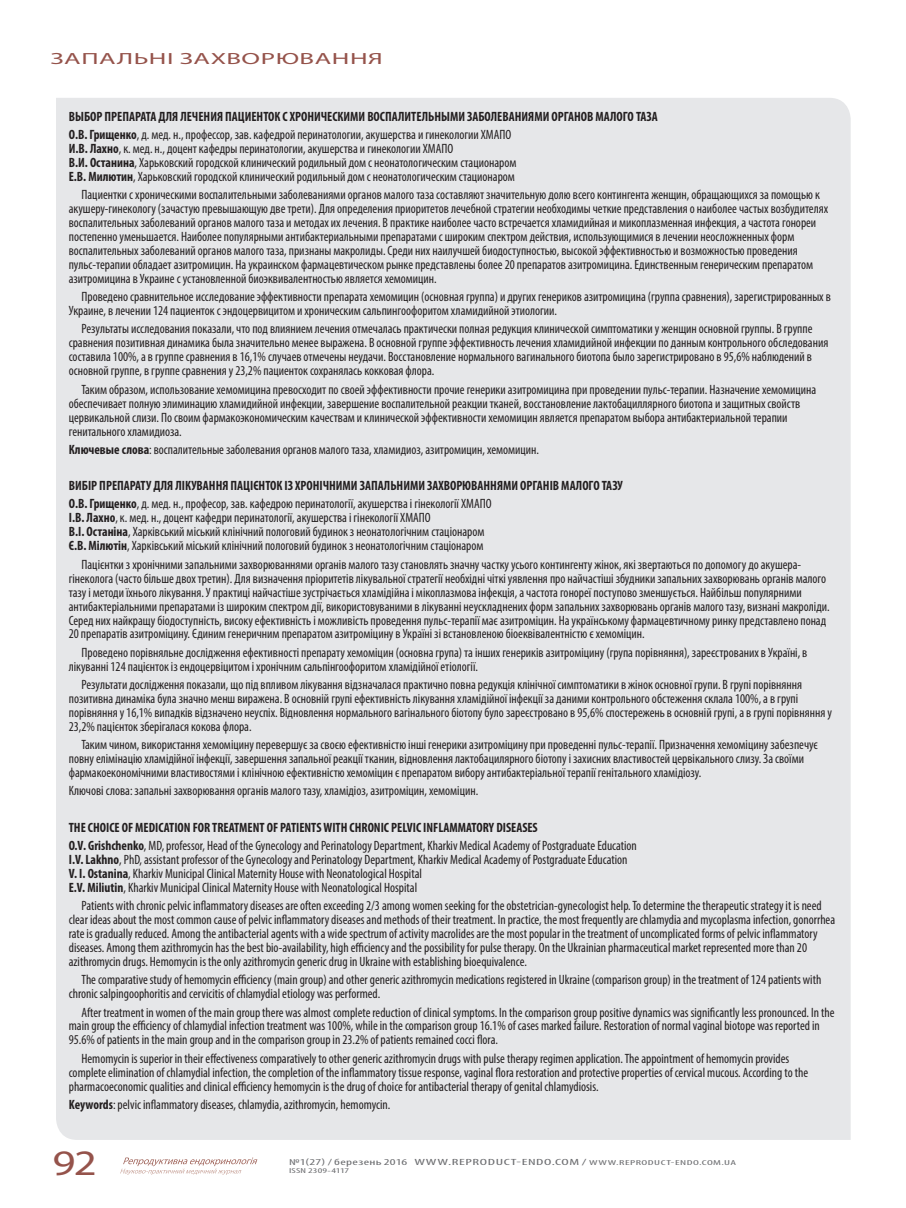
<style>
.page{position:relative;width:906px;height:1208px;background:#fff}
.page>*{position:absolute;margin:0;border:0;box-sizing:border-box;transform-origin:0 0}
.t1{font:35.85px "Myriad Pro";color:#95534b;scale:1.25 1}
.t2{font:16.2px "Myriad Pro";letter-spacing:.02em;color:#95534b;scale:1.67 1}
.t3{font:condensed 13.5px/14px "Myriad Pro";color:#231f20}
.t4{font:700 condensed 13.5px/18.3px "Myriad Pro";color:#231f20}
.t5{font:condensed 9px "Myriad Pro";letter-spacing:.035em;color:#6c6d70;scale:1.67 1}
.t6{font:condensed 7.2px "Myriad Pro";letter-spacing:.01em;color:#6c6d70;scale:1.67 1}
.s1{font-weight:400}
.s2{font-weight:700}
.s3{font-size:7.2px}
</style>
<div class="page">
<svg style="left:120px;top:1157px;width:138px;height:18px"></svg>
<div style="left:56px;top:98px;width:794px;height:1042px;background:#e6e7e9"></div>
<p class="t2" style="left:50px;top:48px;width:200px">ЗАПАЛЬНІ ЗАХВОРЮВАННЯ</p>
<p class="t4" style="left:69px;top:107px;width:590px">ВЫБОР ПРЕПАРАТА ДЛЯ ЛЕЧЕНИЯ ПАЦИЕНТОК С ХРОНИЧЕСКИМИ ВОСПАЛИТЕЛЬНЫМИ ЗАБОЛЕВАНИЯМИ ОРГАНОВ МАЛОГО ТАЗА<br>О.В. Грищенко<span class="s1">, д. мед. н., профессор, зав. кафедрой перинатологии, акушерства и гинекологии ХМАПО</span></p>
<p class="t3" style="left:69px;top:141px;width:449px"><span class="s2">И.В. Лахно</span>, к. мед. н., доцент кафедры перинатологии, акушерства и гинекологии ХМАПО<br><span class="s2">В.И. Останина</span>, Харьковский городской клинический родильный дом с неонатологическим стационаром<br><span class="s2">Е.В. Милютин</span>, Харьковский городской клинический родильный дом с неонатологическим стационаром</p>
<p class="t3" style="left:69px;top:187px;width:761px;text-indent:13px">Пациентки с хроническими воспалительными заболеваниями органов малого таза составляют значительную долю всего контингента женщин, обращающихся за помощью к акушеру-гинекологу (зачастую превышающую две трети). Для определения приоритетов лечебной стратегии необходимы четкие представления о наиболее частых возбудителях воспалительных заболеваний органов малого таза и методах их лечения. В практике наиболее часто встречается хламидийная и микоплазменная инфекция, а частота гонореи постепенно уменьшается. Наиболее популярными антибактериальными препаратами с широким спектром действия, использующимися в лечении неосложненных форм воспалительных заболеваний органов малого таза, признаны макролиды. Среди них наилучшей биодоступностью, высокой эффективностью и возможностью проведения пульс-терапии обладает азитромицин. На украинском фармацевтическом рынке представлены более 20 препаратов азитромицина. Единственным генерическим препаратом азитромицина в Украине с установленной биоэквивалентностью является хемомицин.</p>
<p class="t3" style="left:69px;top:290px;width:763px;text-indent:13px">Проведено сравнительное исследование эффективности препарата хемомицин (основная группа) и других генериков азитромицина (группа сравнения), зарегистрированных в<br>Украине, в лечении 124 пациенток с эндоцервицитом и хроническим сальпингоофоритом хламидийной этиологии.</p>
<p class="t3" style="left:69px;top:322px;width:761px;text-indent:13px">Результаты исследования показали, что под влиянием лечения отмечалась практически полная редукция клинической симптоматики у женщин основной группы. В группе сравнения позитивная динамика была значительно менее выражена. В основной группе эффективность лечения хламидийной инфекции по данным контрольного обследования составила 100%, а в группе сравнения в 16,1% случаев отмечены неудачи. Восстановление нормального вагинального биотопа было зарегистрировано в 95,6% наблюдений в основной группе, в группе сравнения у 23,2% пациенток сохранялась кокковая флора.</p>
<p class="t3" style="left:69px;top:382px;width:749px;text-indent:13px">Таким образом, использование хемомицина превосходит по своей эффективности прочие генерики азитромицина при проведении пульс-терапии. Назначение хемомицина обеспечивает полную элиминацию хламидийной инфекции, завершение воспалительной реакции тканей, восстановление лактобациллярного биотопа и защитных свойств цервикальной слизи. По своим фармакоэкономическим качествам и клинической эффективности хемомицин является препаратом выбора антибактериальной терапии генитального хламидиоза.</p>
<p class="t3" style="left:69px;top:442px;width:472px"><span class="s2">Ключевые слова</span>: воспалительные заболевания органов малого таза, хламидиоз, азитромицин, хемомицин.</p>
<p class="t4" style="left:69px;top:476px;width:555px">ВИБІР ПРЕПАРАТУ ДЛЯ ЛІКУВАННЯ ПАЦІЄНТОК ІЗ ХРОНІЧНИМИ ЗАПАЛЬНИМИ ЗАХВОРЮВАННЯМИ ОРГАНІВ МАЛОГО ТАЗУ<br>О.В. Грищенко<span class="s1">, д. мед. н., професор, зав. кафедрою перинатології, акушерства і гінекології ХМАПО</span></p>
<p class="t3" style="left:69px;top:511px;width:417px"><span class="s2">І.В. Лахно</span>, к. мед. н., доцент кафедри перинатології, акушерства і гінекології ХМАПО<br><span class="s2">В.І. Останіна</span>, Харківський міський клінічний пологовий будинок з неонатологічним стаціонаром<br><span class="s2">Є.В. Мілютін</span>, Харківський міський клінічний пологовий будинок з неонатологічним стаціонаром</p>
<p class="t3" style="left:69px;top:557px;width:762px;text-indent:13px">Пацієнтки з хронічними запальними захворюваннями органів малого тазу становлять значну частку усього контингенту жінок, які звертаються по допомогу до акушера&shy;гінеколога (часто більше двох третин). Для визначення пріоритетів лікувальної стратегії необхідні чіткі уявлення про найчастіші збудники запальних захворювань органів малого тазу і методи їхнього лікування. У практиці найчастіше зустрічається хламідійна і мікоплазмова інфекція, а частота гонореї поступово зменшується. Найбільш популярними антибактеріальними препаратами із широким спектром дії, використовуваними в лікуванні неускладнених форм запальних захворювань органів малого тазу, визнані макроліди.<br>Серед них найкращу біодоступність, високу ефективність і можливість проведення пульс-терапії має азитроміцин. На українському фармацевтичному ринку представлено понад 20 препаратів азитроміцину. Єдиним генеричним препаратом азитроміцину в Україні зі встановленою біоеквівалентністю є хемоміцин.</p>
<p class="t3" style="left:69px;top:645px;width:740px;text-indent:13px">Проведено порівняльне дослідження ефективності препарату хемоміцин (основна група) та інших генериків азитроміцину (група порівняння), зареєстрованих в Україні, в лікуванні 124 пацієнток із ендоцервіцитом і хронічним сальпінгоофоритом хламідійної етіології.</p>
<p class="t3" style="left:69px;top:677px;width:764px;text-indent:13px">Результати дослідження показали, що під впливом лікування відзначалася практично повна редукція клінічної симптоматики в жінок основної групи. В групі порівняння позитивна динаміка була значно менш виражена. В основній групі ефективність лікування хламідійної інфекції за даними контрольного обстеження склала 100%, а в групі порівняння у 16,1% випадків відзначено неуспіх. Відновлення нормального вагінального біотопу було зареєстровано в 95,6% спостережень в основній групі, а в групі порівняння у 23,2% пацієнток зберігалася кокова флора.</p>
<p class="t3" style="left:69px;top:737px;width:750px;text-indent:13px">Таким чином, використання хемоміцину перевершує за своєю ефективністю інші генерики азитроміцину при проведенні пульс-терапії. Призначення хемоміцину забезпечує повну елімінацію хламідійної інфекції, завершення запальної реакції тканин, відновлення лактобацилярного біотопу і захисних властивостей цервікального слизу. За своїми фармакоекономічними властивостями і клінічною ефективністю хемоміцин є препаратом вибору антибактеріальної терапії генітального хламідіозу.</p>
<p class="t3" style="left:69px;top:783px;width:411px">Ключові слова: запальні захворювання органів малого тазу, хламідіоз, азитроміцин, хемоміцин.</p>
<p class="t3" style="left:69px;top:818px;width:569px;line-height:18.1px"><span class="s2">THE CHOICE OF MEDICATION FOR TREATMENT OF PATIENTS WITH CHRONIC PELVIC INFLAMMATORY DISEASES<br>O.V. Grishchenko</span>, MD, professor, Head of the Gynecology and Perinatology Department, Kharkiv Medical Academy of Postgraduate Education</p>
<p class="t3" style="left:69px;top:852px;width:560px"><span class="s2">I.V. Lakhno</span>, PhD, assistant professor of the Gynecology and Perinatology Department, Kharkiv Medical Academy of Postgraduate Education<br><span class="s2">V. I. Ostanina</span>, Kharkiv Municipal Clinical Maternity House with Neonatological Hospital<br><span class="s2">E.V. Miliutin</span>, Kharkiv Municipal Clinical Maternity House with Neonatological Hospital</p>
<p class="t3" style="left:69px;top:898px;width:768px;text-indent:13px">Patients with chronic pelvic inflammatory diseases are often exceeding 2/3 among women seeking for the obstetrician-gynecologist help. To determine the therapeutic strategy it is need clear ideas about the most common cause of pelvic inflammatory diseases and methods of their treatment. In practice, the most frequently are chlamydia and mycoplasma infection, gonorrhea rate is gradually reduced. Among the antibacterial agents with a wide spectrum of activity macrolides are the most popular in the treatment of uncomplicated forms of pelvic inflammatory diseases. Among them azithromycin has the best bio-availability, high efficiency and the possibility for pulse therapy. On the Ukrainian pharmaceutical market represented more than 20 azithromycin drugs. Hemomycin is the only azithromycin generic drug in Ukraine with establishing bioequivalence.</p>
<p class="t3" style="left:69px;top:972px;width:754px;text-indent:13px">The comparative study of hemomycin efficiency (main group) and other generic azithromycin medications registered in Ukraine (comparison group) in the treatment of 124 patients with chronic salpingoophoritis and cervicitis of chlamydial etiology was performed.</p>
<p class="t3" style="left:69px;top:1005px;width:767px;text-indent:13px">After treatment in women of the main group there was almost complete reduction of clinical symptoms. In the comparison group positive dynamics was significantly less pronounced. In the main group the efficiency of chlamydial infection treatment was 100%, while in the comparison group 16.1% of cases marked failure. Restoration of normal vaginal biotope was reported in<br>95.6% of patients in the main group and in the comparison group in 23.2% of patients remained cocci flora.</p>
<p class="t3" style="left:69px;top:1051px;width:741px;text-indent:13px">Hemomycin is superior in their effectiveness comparatively to other generic azithromycin drugs with pulse therapy regimen application. The appointment of hemomycin provides complete elimination of chlamydial infection, the completion of the inflammatory tissue response, vaginal flora restoration and protective properties of cervical mucous. According to the pharmacoeconomic qualities and clinical efficiency hemomycin is the drug of choice for antibacterial therapy of genital chlamydiosis.</p>
<p class="t3" style="left:69px;top:1097px;width:323px"><span class="s2">Keywords</span>: pelvic inflammatory diseases, chlamydia, azithromycin, hemomycin.</p>
<h1 class="t1" style="left:53px;top:1140px;width:37px">92</h1>
<p class="t5" style="left:289px;top:1157px;width:269px">№1(27) / березень 2016 WWW.REPRODUCT-ENDO.COM / <span class="s3">WWW.REPRODUCT-ENDO.COM.UA</span></p>
<p class="t6" style="left:289px;top:1166px;width:37px">ISSN 2309-4117</p>
</div>
